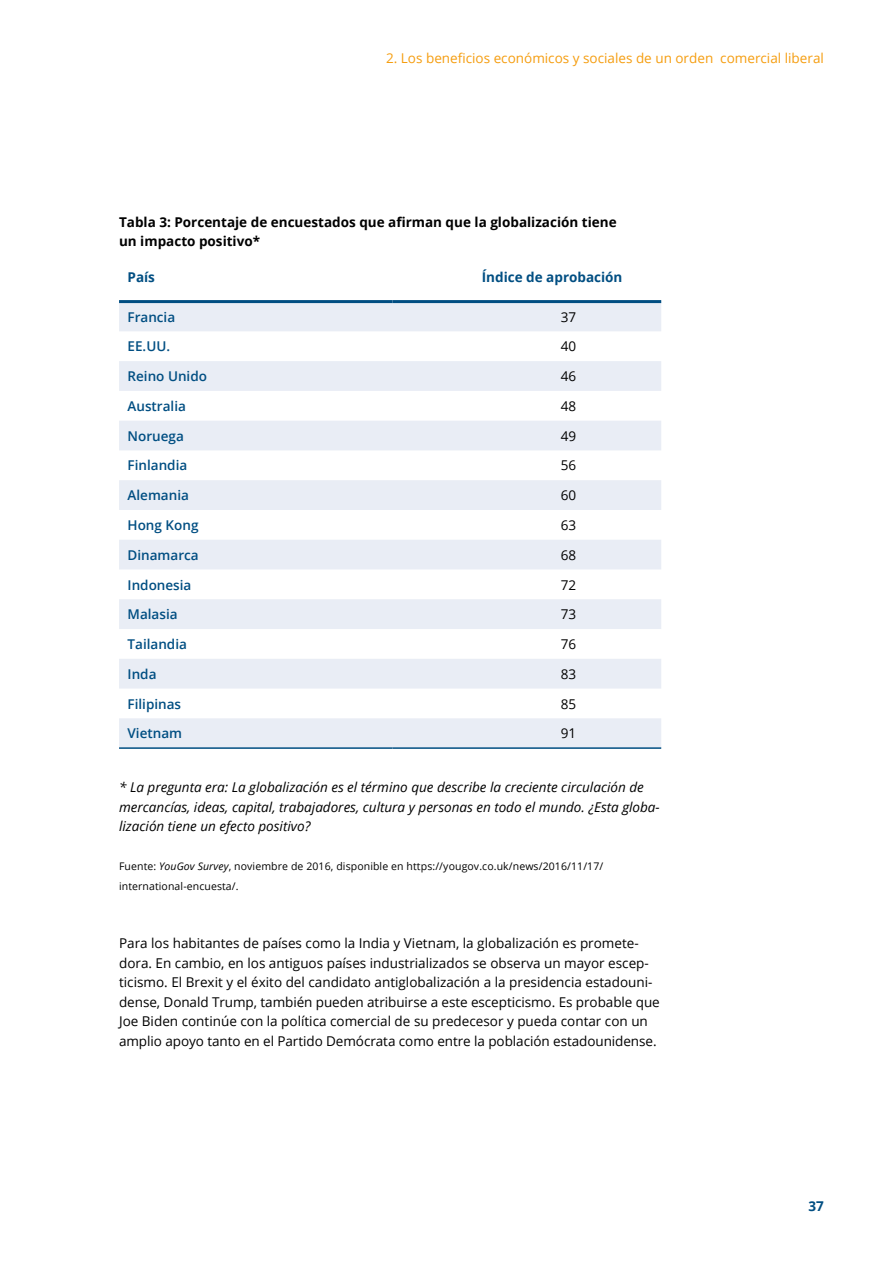
<style>
.page{position:relative;width:893px;height:1263px;background:#fff}
.page>*{position:absolute;margin:0;border:0;box-sizing:border-box;transform-origin:0 0}
.t1{font:13.5px/19.5px "Open Sans";color:#000}
.t2{font:italic 13.5px/19.5px "Open Sans";color:#000}
.t3{font:600 13.5px "Open Sans";color:#004e82}
.t4{font:700 13.5px/19.5px "Open Sans";color:#000}
.t5{font:13.5px "Open Sans";color:#f59d0f}
.t6{font:700 13.5px "Open Sans";color:#004e82}
.t7{font:10.5px/19.5px "Open Sans";letter-spacing:.01em;color:#000}
.s1{font-style:italic}
</style>
<div class="page">
<svg style="left:119px;top:303px;width:542px;height:444px;fill:#e9edf5"></svg>
<hr style="left:119px;top:300px;width:274px;height:3px;background:#004e82">
<hr style="left:393px;top:300px;width:268px;height:3px;background:#004e82">
<hr style="left:119px;top:747px;width:274px;height:2px;background:#004e82">
<hr style="left:393px;top:747px;width:268px;height:2px;background:#004e82">
<p class="t5" style="left:386px;top:49px;width:439px">2. Los beneficios económicos y sociales de un orden comercial liberal</p>
<p class="t4" style="left:119px;top:212px;width:499px">Tabla 3: Porcentaje de encuestados que afirman que la globalización tiene un impacto positivo*</p>
<p class="t6" style="left:128px;top:268px;width:29px">País</p>
<p class="t6" style="left:482px;top:268px;width:142px">Índice de aprobación</p>
<p class="t3" style="left:128px;top:308px;width:49px">Francia</p>
<p class="t1" style="left:561px;top:307px;width:17px">37</p>
<p class="t3" style="left:128px;top:337px;width:44px">EE.UU.</p>
<p class="t1" style="left:561px;top:336px;width:17px">40</p>
<p class="t3" style="left:128px;top:367px;width:81px">Reino Unido</p>
<p class="t1" style="left:561px;top:366px;width:17px">46</p>
<p class="t3" style="left:128px;top:397px;width:60px">Australia</p>
<p class="t1" style="left:561px;top:396px;width:17px">48</p>
<p class="t3" style="left:128px;top:426px;width:58px">Noruega</p>
<p class="t1" style="left:561px;top:426px;width:17px">49</p>
<p class="t3" style="left:128px;top:456px;width:61px">Finlandia</p>
<p class="t1" style="left:561px;top:455px;width:17px">56</p>
<p class="t3" style="left:128px;top:486px;width:63px">Alemania</p>
<p class="t1" style="left:561px;top:485px;width:17px">60</p>
<p class="t3" style="left:128px;top:516px;width:72px">Hong Kong</p>
<p class="t1" style="left:561px;top:515px;width:17px">63</p>
<p class="t3" style="left:128px;top:546px;width:73px">Dinamarca</p>
<p class="t1" style="left:561px;top:545px;width:17px">68</p>
<p class="t3" style="left:128px;top:575px;width:65px">Indonesia</p>
<p class="t1" style="left:561px;top:574px;width:17px">72</p>
<p class="t3" style="left:128px;top:605px;width:52px">Malasia</p>
<p class="t1" style="left:561px;top:604px;width:17px">73</p>
<p class="t3" style="left:128px;top:635px;width:61px">Tailandia</p>
<p class="t1" style="left:561px;top:634px;width:17px">76</p>
<p class="t3" style="left:128px;top:665px;width:30px">Inda</p>
<p class="t1" style="left:561px;top:664px;width:17px">83</p>
<p class="t3" style="left:128px;top:694px;width:55px">Filipinas</p>
<p class="t1" style="left:561px;top:694px;width:17px">85</p>
<p class="t3" style="left:128px;top:724px;width:56px">Vietnam</p>
<p class="t1" style="left:561px;top:723px;width:17px">91</p>
<p class="t2" style="left:119px;top:777px;width:542px">* La pregunta era: La globalización es el término que describe la creciente circulación de mercancías, ideas, capital, trabajadores, cultura y personas en todo el mundo. ¿Esta globa&shy;lización tiene un efecto positivo?</p>
<p class="t7" style="left:119px;top:856px;width:486px">Fuente: <span class="s1">YouGov Survey</span>, noviembre de 2016, disponible en https://yougov.co.uk/news/2016/11/17/ international-encuesta/.</p>
<p class="t1" style="left:119px;top:933px;width:542px">Para los habitantes de países como la India y Vietnam, la globalización es promete&shy;dora. En cambio, en los antiguos países industrializados se observa un mayor escep&shy;ticismo. El Brexit y el éxito del candidato antiglobalización a la presidencia estadouni&shy;dense, Donald Trump, también pueden atribuirse a este escepticismo. Es probable que Joe Biden continúe con la política comercial de su predecesor y pueda contar con un amplio apoyo tanto en el Partido Demócrata como entre la población estadounidense.</p>
<p class="t6" style="left:808px;top:1196px;width:17px">37</p>
</div>
